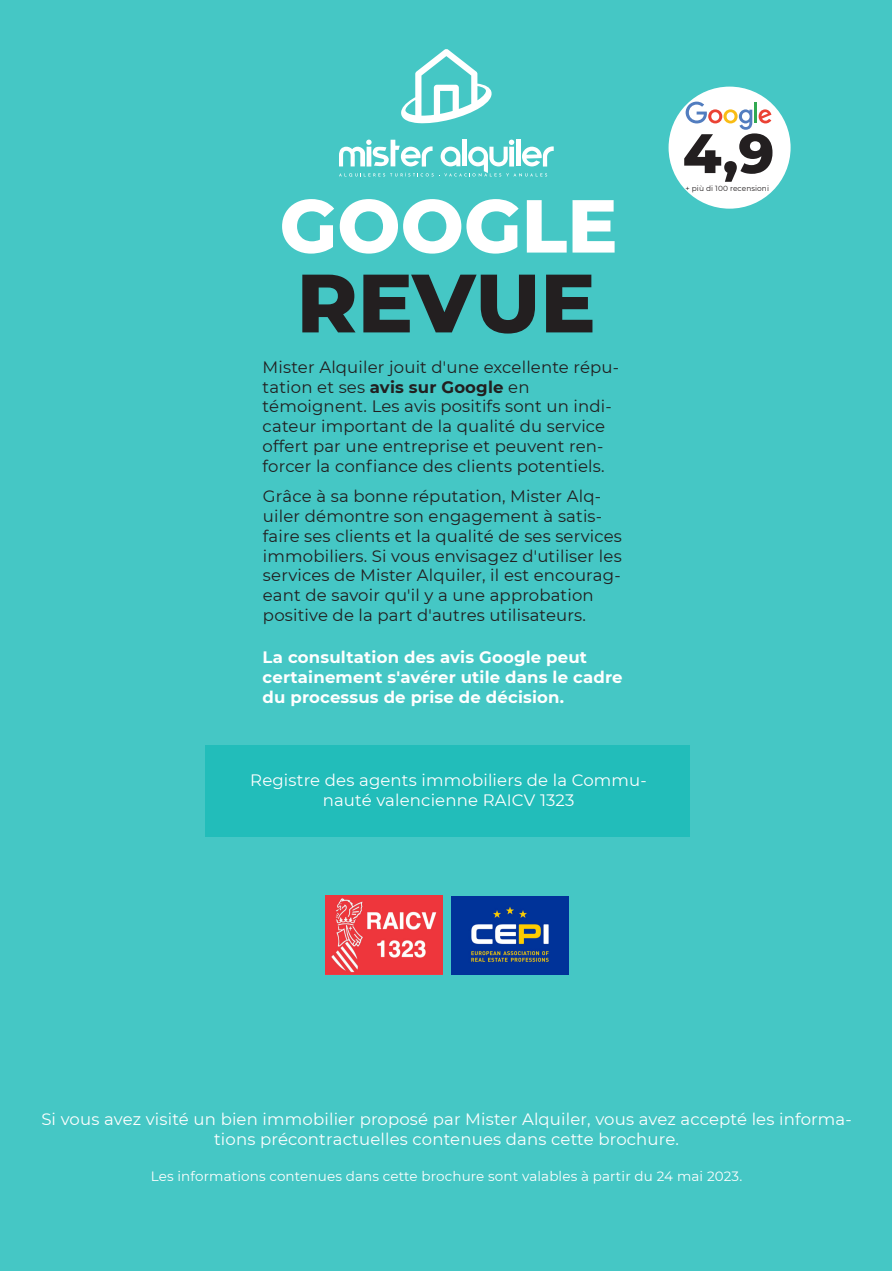
<style>
.page{position:relative;width:892px;height:1271px;background:#fff}
.page>*{position:absolute;margin:0;border:0;box-sizing:border-box;transform-origin:0 0}
.t1{font:800 82.5px "Montserrat";color:#231f20}
.t2{font:800 74.85px "Montserrat";color:#fff}
.t3{font:800 55.5px "Montserrat";color:#231f20}
.t4{font:16.5px/19.8px "Montserrat";letter-spacing:.01em;color:#231f20}
.t5{font:16.5px/19.8px "Montserrat";letter-spacing:.01em;color:#fff;text-align:center}
.t6{font:700 16.5px/19.8px "Montserrat";letter-spacing:.01em;color:#fff}
.t7{font:13.5px "Montserrat";letter-spacing:.01em;color:#fff}
.t8{font:7.5px "Montserrat";letter-spacing:.01em;color:#231f20}
.s1{font-weight:700}
</style>
<div class="page">
<div style="left:0;top:0;width:892px;height:1270px;background:#45c7c5"></div>
<div style="left:205px;top:746px;width:484px;height:91px;background:#22bdba"></div>
<div style="left:462px;top:139px;width:5px;height:27px;background:#fff"></div>
<hr style="left:516px;top:139px;width:4px;height:27px;background:#fff">
<svg style="left:339px;top:140px;width:215px;height:37px"></svg>
<svg style="left:401px;top:49px;width:91px;height:75px"></svg>
<img style="left:451px;top:896px;width:117px;height:78px">
<img style="left:326px;top:895px;width:116px;height:79px">
<div style="left:668px;top:87px;width:122px;height:122px;background:#fff;border-radius:50%"></div>
<svg style="left:685px;top:102px;width:67px;height:28px"></svg>
<svg style="left:758px;top:109px;width:13px;height:14px"></svg>
<hr style="left:754px;top:102px;width:3px;height:21px;background:#31a952">
<h2 class="t2" style="left:279px;top:180px;width:340px">GOOGLE</h2>
<h1 class="t1" style="left:297px;top:252px;width:301px">REVUE</h1>
<p class="t4" style="left:263px;top:357px;width:358px">Mister Alquiler jouit d'une excellente répu&shy;tation et ses <span class="s1">avis sur Google</span> en témoignent. Les avis positifs sont un indi&shy;cateur important de la qualité du service offert par une entreprise et peuvent ren&shy;forcer la confiance des clients potentiels.</p>
<p class="t4" style="left:263px;top:486px;width:360px">Grâce à sa bonne réputation, Mister Alq&shy;uiler démontre son engagement à satis&shy;faire ses clients et la qualité de ses services immobiliers. Si vous envisagez d'utiliser les services de Mister Alquiler, il est encourag&shy;eant de savoir qu'il y a une approbation positive de la part d'autres utilisateurs.</p>
<p class="t6" style="left:263px;top:647px;width:361px">La consultation des avis Google peut certainement s'avérer utile dans le cadre du processus de prise de décision.</p>
<p class="t5" style="left:250px;top:770px;width:398px">Registre des agents immobiliers de la Commu&shy;nauté valencienne RAICV 1323</p>
<h3 class="t3" style="left:683px;top:119px;width:93px">4,9</h3>
<p class="t8" style="left:685px;top:184px;width:85px">+ più di 100 recensioni</p>
<p class="t5" style="left:41px;top:1109px;width:812px">Si vous avez visité un bien immobilier proposé par Mister Alquiler, vous avez accepté les informa&shy;tions précontractuelles contenues dans cette brochure.</p>
<p class="t7" style="left:151px;top:1168px;width:593px">Les informations contenues dans cette brochure sont valables à partir du 24 mai 2023.</p>
</div>
